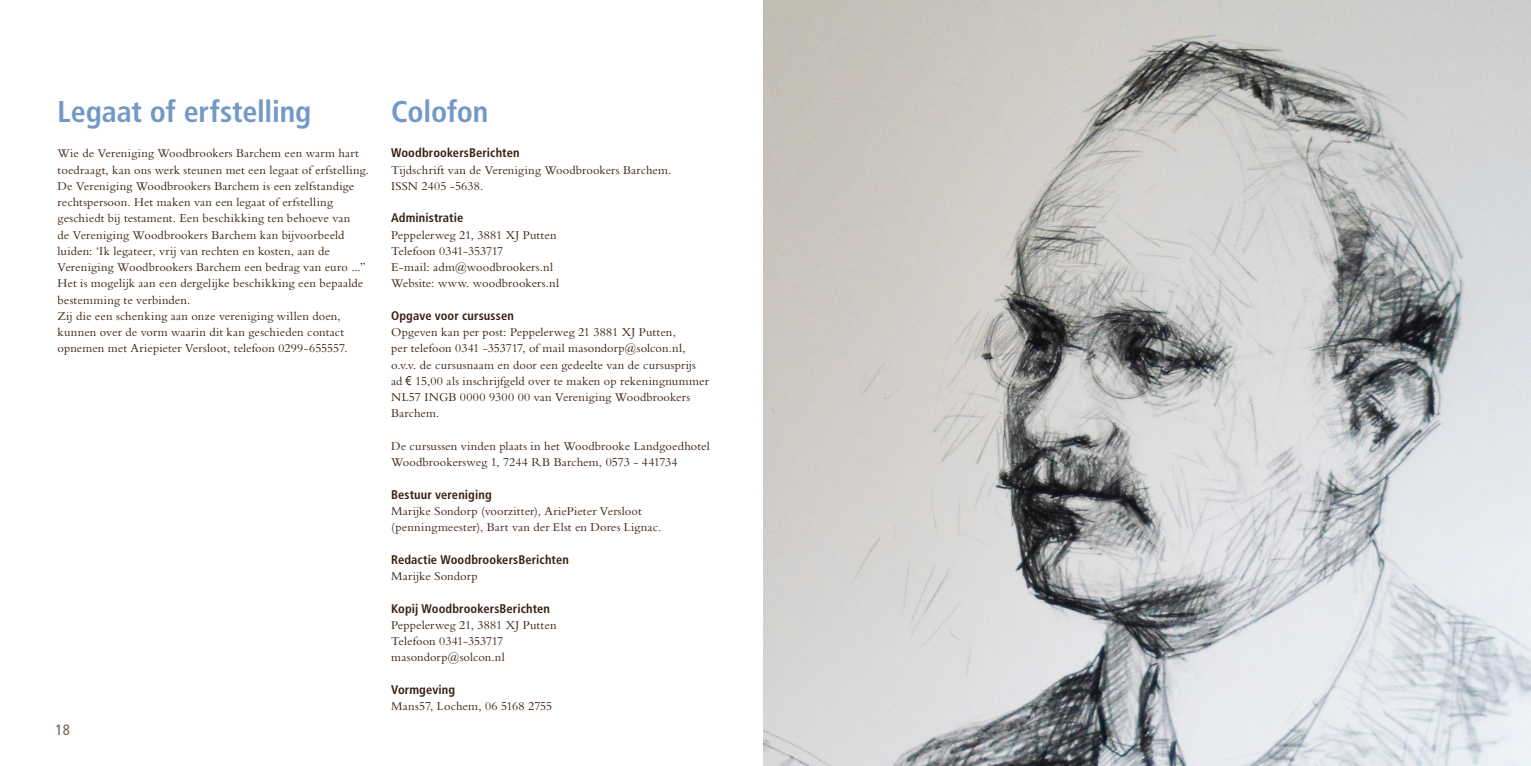
<style>
.page{position:relative;width:1531px;height:766px;background:#fff}
.page>*{position:absolute;margin:0;border:0;box-sizing:border-box;transform-origin:0 0}
.t1{font:700 condensed 30px "Frutiger LT Std";letter-spacing:-.005em;color:#7299c6}
.t2{font:condensed 15px "Frutiger LT Std";color:#766053}
.t3{font:12.5px/16.2px "Bembo Std";letter-spacing:.01em;color:#371e12}
.t4{font:700 condensed 12.5px "Frutiger LT Std";letter-spacing:.01em;color:#371e12}
.s1{font-family:"Arial Narrow"}
</style>
<div class="page">
<img style="left:764px;top:0;width:767px;height:765px">
<h1 class="t1" style="left:58px;top:94px;width:255px">Legaat of erfstelling</h1>
<p class="t3" style="left:58px;top:145px;width:313px">Wie de Vereniging Woodbrookers Barchem een warm hart toedraagt, kan ons werk steunen met een legaat of erfstelling.<br>De Vereniging Woodbrookers Barchem is een zelfstandige rechtspersoon. Het maken van een legaat of erfstelling geschiedt bij testament. Een beschikking ten behoeve van<br>de Vereniging Woodbrookers Barchem kan bijvoorbeeld luiden: ‘Ik legateer, vrij van rechten en kosten, aan de Vereniging Woodbrookers Barchem een bedrag van euro ...” Het is mogelijk aan een dergelijke beschikking een bepaalde bestemming te verbinden.<br>Zij die een schenking aan onze vereniging willen doen, kunnen over de vorm waarin dit kan geschieden contact opnemen met Ariepieter Versloot, telefoon 0299-655557.</p>
<p class="t2" style="left:56px;top:720px;width:16px">18</p>
<h1 class="t1" style="left:391px;top:94px;width:99px">Colofon</h1>
<p class="t4" style="left:391px;top:145px;width:130px">WoodbrookersBerichten</p>
<p class="t3" style="left:391px;top:161px;width:282px">Tijdschrift van de Vereniging Woodbrookers Barchem.<br>ISSN 2405 -5638.</p>
<p class="t4" style="left:391px;top:210px;width:74px">Administratie</p>
<p class="t3" style="left:391px;top:226px;width:169px">Peppelerweg 21, 3881 XJ Putten<br>Telefoon 0341-353717<br>E-mail: adm@woodbrookers.nl<br>Website: www. woodbrookers.nl</p>
<p class="t4" style="left:391px;top:308px;width:124px">Opgave voor cursussen</p>
<p class="t3" style="left:391px;top:324px;width:319px">Opgeven kan per post: Peppelerweg 21 3881 XJ Putten,<br>per telefoon 0341 -353717, of mail masondorp@solcon.nl, o.v.v. de cursusnaam en door een gedeelte van de cursusprijs ad <span class="s1">€</span> 15,00 als inschrijfgeld over te maken op rekeningnummer NL57 INGB 0000 9300 00 van Vereniging Woodbrookers Barchem.</p>
<p class="t3" style="left:391px;top:437px;width:320px">De cursussen vinden plaats in het Woodbrooke Landgoedhotel<br>Woodbrookersweg 1, 7244 RB Barchem, 0573 - 441734</p>
<p class="t4" style="left:391px;top:487px;width:102px">Bestuur vereniging</p>
<p class="t3" style="left:391px;top:502px;width:272px">Marijke Sondorp (voorzitter), AriePieter Versloot (penningmeester), Bart van der Elst en Dores Lignac.</p>
<p class="t4" style="left:391px;top:552px;width:179px">Redactie WoodbrookersBerichten</p>
<p class="t3" style="left:391px;top:567px;width:88px">Marijke Sondorp</p>
<p class="t4" style="left:391px;top:600px;width:160px">Kopij WoodbrookersBerichten</p>
<p class="t3" style="left:391px;top:616px;width:167px">Peppelerweg 21, 3881 XJ Putten<br>Telefoon 0341-353717 masondorp@solcon.nl</p>
<p class="t4" style="left:391px;top:682px;width:66px">Vormgeving</p>
<p class="t3" style="left:391px;top:697px;width:163px">Mans57, Lochem, 06 5168 2755</p>
</div>
